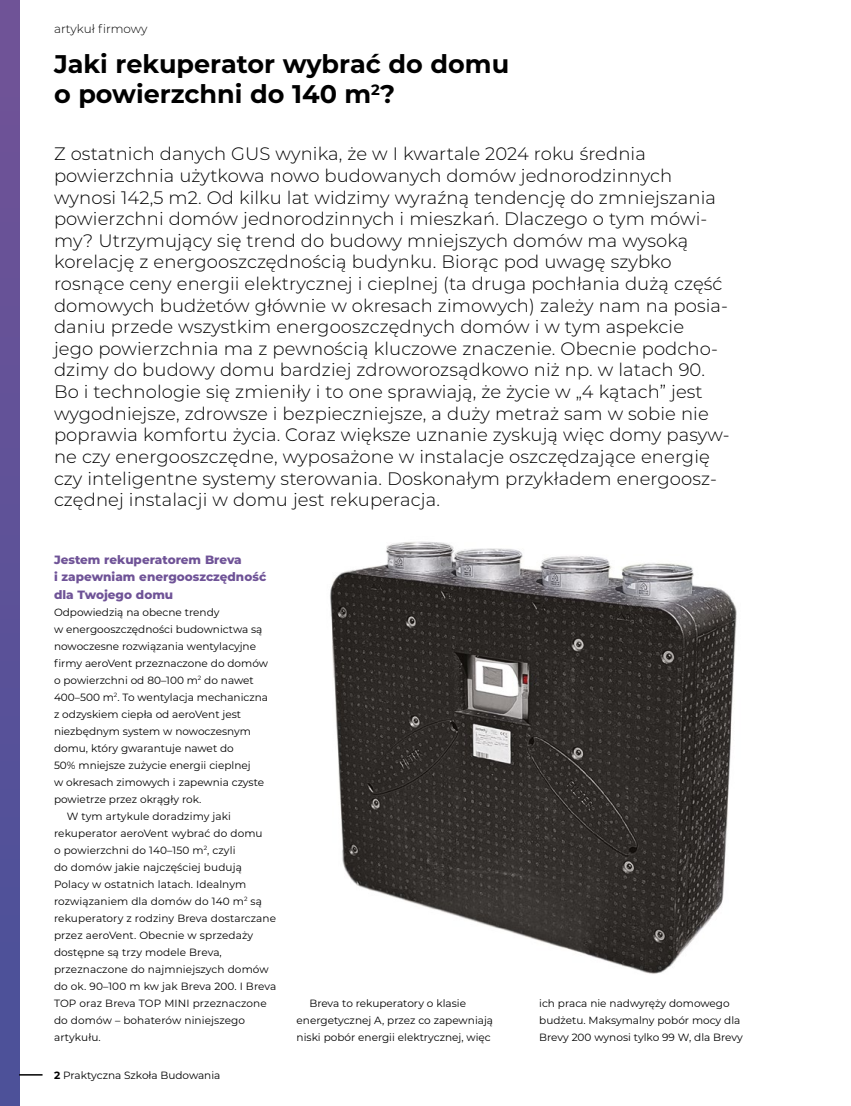
<style>
.page{position:relative;width:851px;height:1106px;background:#fff}
.page>*{position:absolute;margin:0;border:0;box-sizing:border-box;transform-origin:0 0}
.t1{font:700 25.5px/30.6px "Montserrat";color:#000}
.t2{font:300 18px/21.6px "Montserrat";letter-spacing:.005em;color:#000}
.t3{font:800 12px/17px "Montserrat";color:#6f5397}
.t4{font:300 12px "Montserrat";color:#000}
.t5{font:10.5px/17px "Montserrat";color:#000}
.s1{font-weight:700}
</style>
<div class="page">
<div style="left:0;top:0;width:19px;height:1106px;background:linear-gradient(to bottom,#715397,#4a5199)"></div>
<svg style="left:19px;top:1074px;width:24px;height:1px"></svg>
<img style="left:330px;top:541px;width:407px;height:433px">
<p class="t4" style="left:54px;top:20px;width:95px">artykuł firmowy</p>
<h1 class="t1" style="left:54px;top:47px;width:456px">Jaki rekuperator wybrać do domu o powierzchni do 140 m<sup>2</sup>?</h1>
<p class="t2" style="left:54px;top:143px;width:677px">Z ostatnich danych GUS wynika, że w I kwartale 2024 roku średnia powierzchnia użytkowa nowo budowanych domów jednorodzinnych wynosi 142,5 m2. Od kilku lat widzimy wyraźną tendencję do zmniejszania powierzchni domów jednorodzinnych i mieszkań. Dlaczego o tym mówi&shy;my? Utrzymujący się trend do budowy mniejszych domów ma wysoką korelację z energooszczędnością budynku. Biorąc pod uwagę szybko rosnące ceny energii elektrycznej i cieplnej (ta druga pochłania dużą część domowych budżetów głównie w okresach zimowych) zależy nam na posia&shy;daniu przede wszystkim energooszczędnych domów i w tym aspekcie<br>jego powierzchnia ma z pewnością kluczowe znaczenie. Obecnie podcho&shy;dzimy do budowy domu bardziej zdroworozsądkowo niż np. w latach 90.<br>Bo i technologie się zmieniły i to one sprawiają, że życie w „4 kątach” jest wygodniejsze, zdrowsze i bezpieczniejsze, a duży metraż sam w sobie nie poprawia komfortu życia. Coraz większe uznanie zyskują więc domy pasyw&shy;ne czy energooszczędne, wyposażone w instalacje oszczędzające energię czy inteligentne systemy sterowania. Doskonałym przykładem energoosz&shy;czędnej instalacji w domu jest rekuperacja.</p>
<p class="t3" style="left:54px;top:551px;width:214px">Jestem rekuperatorem Breva<br>i zapewniam energooszczędność dla Twojego domu</p>
<p class="t5" style="left:54px;top:603px;width:167px">Odpowiedzią na obecne trendy</p>
<p class="t5" style="left:54px;top:620px;width:210px">w energooszczędności budownictwa są</p>
<p class="t5" style="left:54px;top:637px;width:203px">nowoczesne rozwiązania wentylacyjne</p>
<p class="t5" style="left:54px;top:654px;width:215px">firmy aeroVent przeznaczone do domów</p>
<p class="t5" style="left:54px;top:671px;width:201px">o powierzchni od 80–100 m<sup>2</sup> do nawet</p>
<p class="t5" style="left:54px;top:688px;width:215px">400–500 m<sup>2</sup>. To wentylacja mechaniczna</p>
<p class="t5" style="left:54px;top:705px;width:188px">z odzyskiem ciepła od aeroVent jest</p>
<p class="t5" style="left:54px;top:722px;width:198px">niezbędnym system w nowoczesnym</p>
<p class="t5" style="left:54px;top:739px;width:181px">domu, który gwarantuje nawet do</p>
<p class="t5" style="left:54px;top:756px;width:198px">50% mniejsze zużycie energii cieplnej</p>
<p class="t5" style="left:54px;top:773px;width:211px">w okresach zimowych i zapewnia czyste</p>
<p class="t5" style="left:54px;top:790px;width:149px">powietrze przez okrągły rok.</p>
<p class="t5" style="left:67px;top:807px;width:166px">W tym artykule doradzimy jaki</p>
<p class="t5" style="left:54px;top:824px;width:210px">rekuperator aeroVent wybrać do domu</p>
<p class="t5" style="left:54px;top:841px;width:183px">o powierzchni do 140–150 m<sup>2</sup>, czyli</p>
<p class="t5" style="left:54px;top:858px;width:189px">do domów jakie najczęściej budują</p>
<p class="t5" style="left:54px;top:875px;width:194px">Polacy w ostatnich latach. Idealnym</p>
<p class="t5" style="left:54px;top:892px;width:209px">rozwiązaniem dla domów do 140 m<sup>2</sup> są</p>
<p class="t5" style="left:54px;top:909px;width:224px">rekuperatory z rodziny Breva dostarczane</p>
<p class="t5" style="left:54px;top:926px;width:200px">przez aeroVent. Obecnie w sprzedaży</p>
<p class="t5" style="left:54px;top:943px;width:169px">dostępne są trzy modele Breva,</p>
<p class="t5" style="left:54px;top:960px;width:216px">przeznaczone do najmniejszych domów</p>
<p class="t5" style="left:54px;top:977px;width:224px">do ok. 90–100 m kw jak Breva 200. I Breva</p>
<p class="t5" style="left:54px;top:994px;width:214px">TOP oraz Breva TOP MINI przeznaczone</p>
<p class="t5" style="left:54px;top:1011px;width:193px">do domów – bohaterów niniejszego</p>
<p class="t5" style="left:54px;top:1028px;width:48px">artykułu.</p>
<p class="t5" style="left:54px;top:1066px;width:168px"><span class="s1">2</span> Praktyczna Szkoła Budowania</p>
<p class="t5" style="left:296px;top:994px;width:198px;text-indent:13px">Breva to rekuperatory o klasie energetycznej A, przez co zapewniają niski pobór energii elektrycznej, więc</p>
<p class="t5" style="left:539px;top:994px;width:205px">ich praca nie nadwyręży domowego budżetu. Maksymalny pobór mocy dla<br>Brevy 200 wynosi tylko 99 W, dla Brevy</p>
</div>
